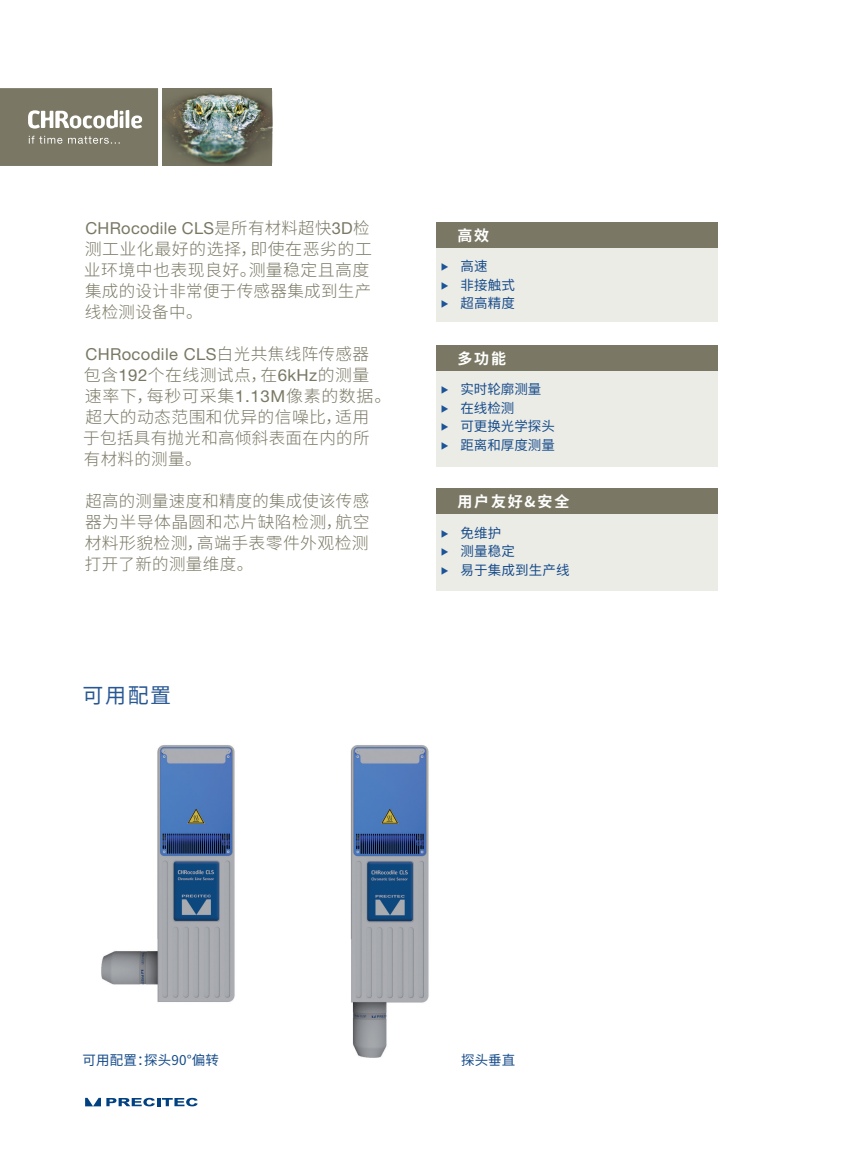
<style>
.page{position:relative;width:851px;height:1149px;background:#fff}
.page>*{position:absolute;margin:0;border:0;box-sizing:border-box;transform-origin:0 0}
.t1{font:21px "Source Han Sans CN";color:#285894}
.t2{font:300 16.5px/21px "Source Han Sans CN";letter-spacing:.025em;color:#7a7864}
.t3{font:700 15px "Source Han Sans CN";letter-spacing:.12em;color:#fff}
.t4{font:13.5px "Source Han Sans CN";letter-spacing:.01em;color:#174c8a}
.s1{font-family:"Helvetica Neue LT";font-weight:400}
.s2{color:#1b5497}
</style>
<div class="page">
<svg style="left:85px;top:1097px;width:113px;height:8px"></svg>
<div style="left:436px;top:371px;width:282px;height:95px;background:#ecece7"></div>
<div style="left:436px;top:345px;width:282px;height:26px;background:#7a7864"></div>
<div style="left:436px;top:514px;width:282px;height:76px;background:#ecece7"></div>
<div style="left:436px;top:488px;width:282px;height:26px;background:#7a7864"></div>
<div style="left:436px;top:248px;width:282px;height:73px;background:#ecece7"></div>
<div style="left:436px;top:222px;width:282px;height:26px;background:#7a7864"></div>
<svg style="left:0;top:88px;width:163px;height:78px;background:#898776"></svg>
<div style="left:163px;top:88px;width:109px;height:78px;background:#7a7864"></div>
<img style="left:163px;top:92px;width:109px;height:74px">
<img style="left:350px;top:745px;width:79px;height:313px">
<img style="left:101px;top:745px;width:134px;height:257px">
<p class="t2" style="left:84px;top:218px;width:289px"><span class="s1">CHRocodile CLS</span>是所有材料超快<span class="s1">3D</span>检测工业化最好的选择，即使在恶劣的工业环境中也表现良好。测量稳定且高度集成的设计非常便于传感器集成到生产线检测设备中。</p>
<p class="t2" style="left:83px;top:344px;width:309px"><span class="s1">CHRocodile CLS</span>白光共焦线阵传感器<br>包含<span class="s1">192</span>个在线测试点，在<span class="s1">6kHz</span>的测量<br>速率下，每秒可采集<span class="s1">1.13M</span>像素的数据。超大的动态范围和优异的信噪比，适用<br>于包括具有抛光和高倾斜表面在内的所<br>有材料的测量。</p>
<p class="t2" style="left:85px;top:491px;width:286px;text-align:justify">超高的测量速度和精度的集成使该传感器为半导体晶圆和芯片缺陷检测，航空材料形貌检测，高端手表零件外观检测打开了新的测量维度。</p>
<p class="t1" style="left:82px;top:682px;width:90px">可用配置</p>
<p class="t3" style="left:457px;top:227px;width:33px">高效</p>
<p class="t4" style="left:440px;top:259px;width:49px"><span class="s2">▶</span> 高速</p>
<p class="t4" style="left:440px;top:277px;width:76px"><span class="s2">▶</span> 非接触式</p>
<p class="t4" style="left:440px;top:296px;width:76px"><span class="s2">▶</span> 超高精度</p>
<p class="t3" style="left:457px;top:349px;width:50px">多功能</p>
<p class="t4" style="left:440px;top:382px;width:103px"><span class="s2">▶</span> 实时轮廓测量</p>
<p class="t4" style="left:440px;top:400px;width:76px"><span class="s2">▶</span> 在线检测</p>
<p class="t4" style="left:440px;top:419px;width:116px"><span class="s2">▶</span> 可更换光学探头</p>
<p class="t4" style="left:440px;top:437px;width:116px"><span class="s2">▶</span> 距离和厚度测量</p>
<p class="t3" style="left:457px;top:493px;width:113px">用户友好&amp;安全</p>
<p class="t4" style="left:440px;top:525px;width:63px"><span class="s2">▶</span> 免维护</p>
<p class="t4" style="left:440px;top:543px;width:76px"><span class="s2">▶</span> 测量稳定</p>
<p class="t4" style="left:440px;top:562px;width:131px"><span class="s2">▶</span> 易于集成到生产线</p>
<p class="t4" style="left:83px;top:1051px;width:138px">可用配置：探头90°偏转</p>
<p class="t4" style="left:461px;top:1051px;width:56px">探头垂直</p>
</div>
